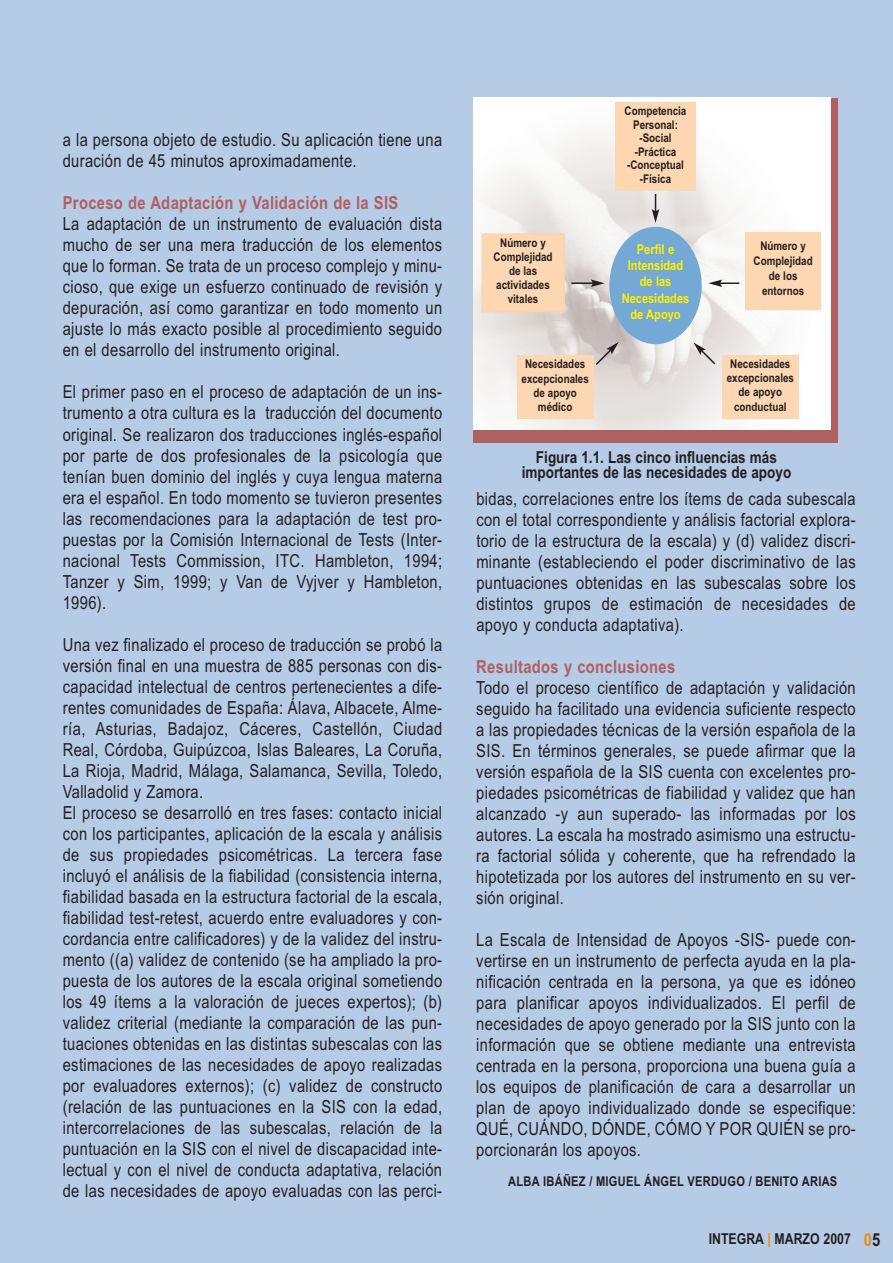
<style>
.page{position:relative;width:893px;height:1263px;background:#b6cbe6}
.page>*{position:absolute;margin:0;border:0;box-sizing:border-box;transform-origin:0 0}
.t1{font:18px/21px "Arial Narrow";letter-spacing:.02em;color:#231f20;text-align:justify}
.t2{font:700 18px "Arial Narrow";letter-spacing:.02em;color:#b06061}
.t3{font:700 16.5px/15px "Arial Narrow";color:#231f20;text-align:center}
.t4{font:700 15px "Arial Narrow";color:#231f20}
.t5{font:700 13.5px "Arial Narrow";letter-spacing:.02em;color:#231f20}
.t6{font:700 13.5px/16.2px "Arial Narrow";color:#fff101;text-align:center}
.t7{font:700 12px/14.2px "Arial Narrow";color:#231f20;text-align:center}
.s1{color:#e58e19}
.s2{font-size:18px;color:#e58e19}
.s3{font-size:18px}
</style>
<div class="page">
<div style="left:474px;top:98px;width:364px;height:345px;background:#b06061"></div>
<img style="left:474px;top:98px;width:356px;height:331px">
<div style="left:609px;top:227px;width:93px;height:117px;background:#74a8d5;border-radius:50%"></div>
<div style="left:615px;top:102px;width:81px;height:88px;background:#fdd6b2"></div>
<div style="left:482px;top:234px;width:82px;height:78px;background:#fdd6b2"></div>
<div style="left:482px;top:233px;width:83px;height:79px;border:1px solid #fdd2aa"></div>
<div style="left:517px;top:355px;width:76px;height:64px;background:#fdd6b2"></div>
<div style="left:722px;top:355px;width:77px;height:63px;background:#fdd6b2"></div>
<div style="left:745px;top:233px;width:76px;height:77px;background:#fdd6b2"></div>
<svg style="left:594px;top:342px;width:25px;height:24px"></svg>
<hr style="left:571px;top:282px;width:22px;height:2px;background:#231f20">
<svg style="left:591px;top:279px;width:14px;height:8px"></svg>
<svg style="left:708px;top:279px;width:31px;height:8px"></svg>
<svg style="left:693px;top:342px;width:24px;height:24px"></svg>
<svg style="left:652px;top:194px;width:7px;height:29px"></svg>
<p class="t1" style="left:63px;top:131px;width:381px">a la persona objeto de estudio. Su aplicación tiene una duración de 45 minutos aproximadamente.</p>
<p class="t2" style="left:63px;top:197px;width:337px">Proceso de Adaptación y Validación de la SIS</p>
<p class="t1" style="left:63px;top:215px;width:381px">La adaptación de un instrumento de evaluación dista mucho de ser una mera traducción de los elementos que lo forman. Se trata de un proceso complejo y minu&shy;cioso, que exige un esfuerzo continuado de revisión y depuración, así como garantizar en todo momento un ajuste lo más exacto posible al procedimiento seguido en el desarrollo del instrumento original.</p>
<p class="t1" style="left:63px;top:383px;width:381px">El primer paso en el proceso de adaptación de un ins&shy;trumento a otra cultura es la traducción del documento original. Se realizaron dos traducciones inglés-español por parte de dos profesionales de la psicología que tenían buen dominio del inglés y cuya lengua materna era el español. En todo momento se tuvieron presentes las recomendaciones para la adaptación de test pro&shy;puestas por la Comisión Internacional de Tests (Inter&shy;nacional Tests Commission, ITC. Hambleton, 1994; Tanzer y Sim, 1999; y Van de Vyjver y Hambleton, 1996).</p>
<p class="t1" style="left:63px;top:635px;width:381px;text-align:left">Una vez finalizado el proceso de traducción se probó la versión final en una muestra de 885 personas con dis&shy;capacidad intelectual de centros pertenecientes a dife&shy;rentes comunidades de España: Álava, Albacete, Alme&shy;ría, Asturias, Badajoz, Cáceres, Castellón, Ciudad Real, Córdoba, Guipúzcoa, Islas Baleares, La Coruña, La Rioja, Madrid, Málaga, Salamanca, Sevilla, Toledo, Valladolid y Zamora.<br>El proceso se desarrolló en tres fases: contacto inicial con los participantes, aplicación de la escala y análisis de sus propiedades psicométricas. La tercera fase incluyó el análisis de la fiabilidad (consistencia interna, fiabilidad basada en la estructura factorial de la escala, fiabilidad test-retest, acuerdo entre evaluadores y con&shy;cordancia entre calificadores) y de la validez del instru&shy;mento ((a) validez de contenido (se ha ampliado la pro&shy;puesta de los autores de la escala original sometiendo los 49 ítems a la valoración de jueces expertos); (b) validez criterial (mediante la comparación de las pun&shy;tuaciones obtenidas en las distintas subescalas con las estimaciones de las necesidades de apoyo realizadas por evaluadores externos); (c) validez de constructo (relación de las puntuaciones en la SIS con la edad, intercorrelaciones de las subescalas, relación de la puntuación en la SIS con el nivel de discapacidad inte&shy;lectual y con el nivel de conducta adaptativa, relación de las necesidades de apoyo evaluadas con las perci-</p>
<p class="t7" style="left:494px;top:237px;width:61px">Número y<br>Complejidad de las actividades vitales</p>
<p class="t7" style="left:625px;top:105px;width:63px;line-height:13.5px">Competencia<br>Personal: -Social -Práctica -Conceptual -Física</p>
<p class="t6" style="left:622px;top:242px;width:69px">Perfil e<br>Intensidad de las<br>Necesidades de Apoyo</p>
<p class="t7" style="left:754px;top:239px;width:61px;line-height:15px">Número y<br>Complejidad de los entornos</p>
<p class="t7" style="left:522px;top:358px;width:69px">Necesidades excepcionales de apoyo médico</p>
<p class="t7" style="left:727px;top:358px;width:69px">Necesidades excepcionales de apoyo conductual</p>
<p class="t3" style="left:522px;top:452px;width:271px">Figura 1.1. Las cinco influencias más importantes de las necesidades de apoyo</p>
<p class="t1" style="left:476px;top:490px;width:381px">bidas, correlaciones entre los ítems de cada subescala con el total correspondiente y análisis factorial explora&shy;torio de la estructura de la escala) y (d) validez discri&shy;minante (estableciendo el poder discriminativo de las puntuaciones obtenidas en las subescalas sobre los distintos grupos de estimación de necesidades de apoyo y conducta adaptativa).</p>
<p class="t2" style="left:476px;top:660px;width:200px">Resultados y conclusiones</p>
<p class="t1" style="left:476px;top:679px;width:381px">Todo el proceso científico de adaptación y validación seguido ha facilitado una evidencia suficiente respecto a las propiedades técnicas de la versión española de la SIS. En términos generales, se puede afirmar que la versión española de la SIS cuenta con excelentes pro&shy;piedades psicométricas de fiabilidad y validez que han alcanzado -y aun superado- las informadas por los autores. La escala ha mostrado asimismo una estructu&shy;ra factorial sólida y coherente, que ha refrendado la hipotetizada por los autores del instrumento en su ver&shy;sión original.</p>
<p class="t1" style="left:476px;top:931px;width:381px">La Escala de Intensidad de Apoyos -SIS- puede con&shy;vertirse en un instrumento de perfecta ayuda en la pla&shy;nificación centrada en la persona, ya que es idóneo para planificar apoyos individualizados. El perfil de necesidades de apoyo generado por la SIS junto con la información que se obtiene mediante una entrevista centrada en la persona, proporciona una buena guía a los equipos de planificación de cara a desarrollar un plan de apoyo individualizado donde se especifique:<br>QUÉ, CUÁNDO, DÓNDE, CÓMO Y POR QUIÉN se pro&shy;porcionarán los apoyos.</p>
<p class="t5" style="left:508px;top:1176px;width:331px">ALBA IBÁÑEZ / MIGUEL ÁNGEL VERDUGO / BENITO ARIAS</p>
<p class="t4" style="left:709px;top:1233px;width:173px">INTEGRA <span class="s1">|</span> MARZO 2007 <span class="s2">0</span><span class="s3">5</span></p>
</div>
